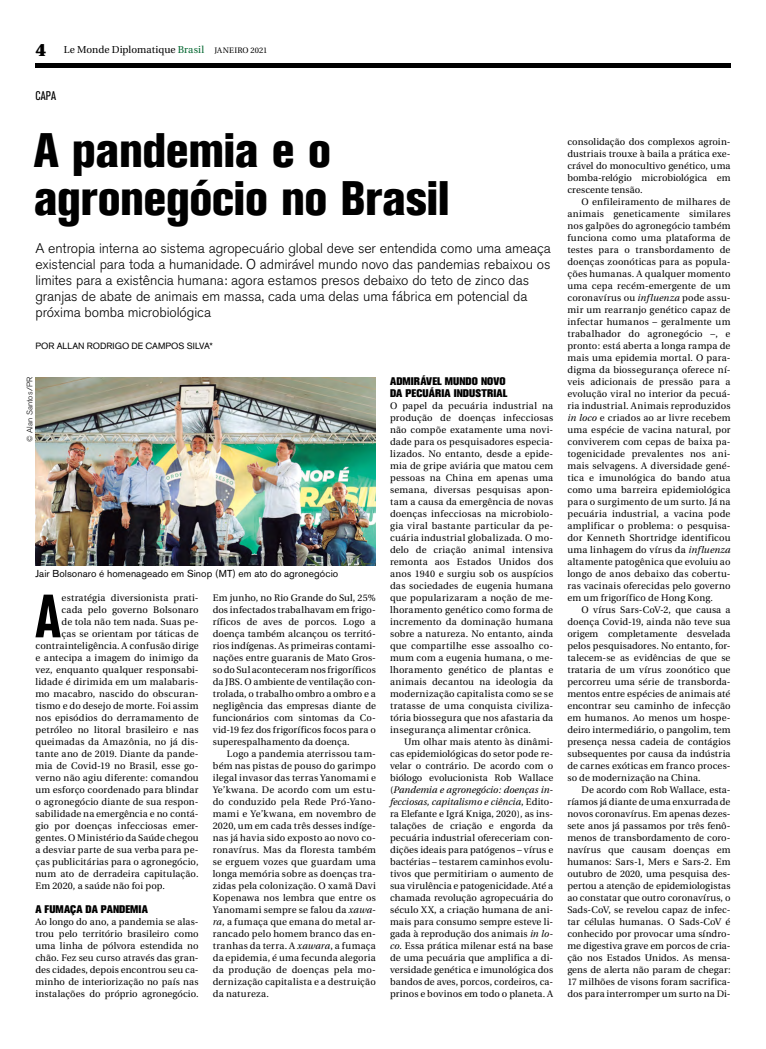
<style>
.page{position:relative;width:766px;height:1049px;background:#fff}
.page>*{position:absolute;margin:0;border:0;box-sizing:border-box;transform-origin:0 0}
.t1{font:700 condensed 60.5px "Akzidenz Grotesk BE";color:#000}
.t2{font:800 condensed 48px/48px "Akzidenz Grotesk BE";letter-spacing:-.01em;color:#000}
.t3{font:300 14px/16px "Akzidenz Grotesk BE";letter-spacing:-.005em;color:#000}
.t4{font:condensed 12.5px "Akzidenz Grotesk BE";color:#000}
.t5{font:800 11px/12px "Akzidenz Grotesk BE";letter-spacing:.005em;color:#000}
.t6{font:10px "Akzidenz Grotesk BE";letter-spacing:.01em;color:#000}
.t7{font:10px "Utopia";color:#000}
.t8{font:9.5px/12px "Utopia";letter-spacing:.015em;color:#000;text-align:justify}
.t9{font:9px "Akzidenz Grotesk BE";letter-spacing:.005em;color:#000}
.t10{font:300 8px "Akzidenz Grotesk BE";letter-spacing:.02em;color:#000}
.s1{font-weight:900;font-size:17.9px}
.s2{color:#00652e}
.s3{font-size:8px}
.s4{font-style:italic}
</style>
<div class="page">
<hr style="left:35px;top:64px;width:695px;height:4px;background:#000">
<img style="left:35px;top:377px;width:341px;height:188px">
<p class="t7" style="left:35px;top:44px;width:233px"><span class="s1">4</span> Le Monde Diplomatique <span class="s2">Brasil</span> <span class="s3">JANEIRO 2021</span></p>
<h3 class="t4" style="left:35px;top:89px;width:22px">CAPA</h3>
<h2 class="t2" style="left:34px;top:127px;width:417px">A pandemia e o agronegócio no Brasil</h2>
<p class="t3" style="left:35px;top:241px;width:516px">A entropia interna ao sistema agropecuário global deve ser entendida como uma ameaça existencial para toda a humanidade. O admirável mundo novo das pandemias rebaixou os limites para a existência humana: agora estamos presos debaixo do teto de zinco das granjas de abate de animais em massa, cada uma delas uma fábrica em potencial da próxima bomba microbiológica</p>
<p class="t9" style="left:35px;top:341px;width:179px">POR ALLAN RODRIGO DE CAMPOS SILVA*</p>
<p class="t10" style="left:25px;top:442px;width:66px;rotate:-90deg">© Alan Santos/PR</p>
<p class="t6" style="left:35px;top:568px;width:304px">Jair Bolsonaro é homenageado em Sinop (MT) em ato do agronegócio</p>
<h1 class="t1" style="left:35px;top:582px;width:28px">A</h1>
<p class="t8" style="left:62px;top:592px;width:138px">estratégia diversionista prati-</p>
<p class="t8" style="left:62px;top:604px;width:138px">cada pelo governo Bolsonaro</p>
<p class="t8" style="left:62px;top:616px;width:138px">de tola não tem nada. Suas pe-</p>
<p class="t8" style="left:62px;top:628px;width:138px">ças se orientam por táticas de</p>
<p class="t8" style="left:35px;top:640px;width:164px">contrainteligência. A confusão dirige</p>
<p class="t8" style="left:35px;top:652px;width:164px">e antecipa a imagem do inimigo da</p>
<p class="t8" style="left:35px;top:664px;width:164px">vez, enquanto qualquer responsabi-</p>
<p class="t8" style="left:35px;top:676px;width:164px">lidade é dirimida em um malabaris-</p>
<p class="t8" style="left:35px;top:688px;width:164px">mo macabro, nascido do obscuran-</p>
<p class="t8" style="left:35px;top:700px;width:164px">tismo e do desejo de morte. Foi assim</p>
<p class="t8" style="left:35px;top:712px;width:164px">nos episódios do derramamento de</p>
<p class="t8" style="left:35px;top:724px;width:164px">petróleo no litoral brasileiro e nas</p>
<p class="t8" style="left:35px;top:736px;width:164px">queimadas da Amazônia, no já dis-</p>
<p class="t8" style="left:35px;top:748px;width:164px">tante ano de 2019. Diante da pande-</p>
<p class="t8" style="left:35px;top:760px;width:164px">mia de Covid-19 no Brasil, esse go-</p>
<p class="t8" style="left:35px;top:772px;width:164px">verno não agiu diferente: comandou</p>
<p class="t8" style="left:35px;top:784px;width:164px">um esforço coordenado para blindar</p>
<p class="t8" style="left:35px;top:796px;width:164px">o agronegócio diante de sua respon-</p>
<p class="t8" style="left:35px;top:808px;width:164px">sabilidade na emergência e no contá-</p>
<p class="t8" style="left:35px;top:820px;width:164px">gio por doenças infecciosas emer-</p>
<p class="t8" style="left:35px;top:832px;width:164px">gentes. O Ministério da Saúde chegou</p>
<p class="t8" style="left:35px;top:844px;width:164px">a desviar parte de sua verba para pe-</p>
<p class="t8" style="left:35px;top:856px;width:164px">ças publicitárias para o agronegócio,</p>
<p class="t8" style="left:35px;top:868px;width:164px">num ato de derradeira capitulação.</p>
<p class="t8" style="left:35px;top:880px;width:131px">Em 2020, a saúde não foi pop.</p>
<p class="t5" style="left:35px;top:903px;width:114px">A FUMAÇA DA PANDEMIA</p>
<p class="t8" style="left:35px;top:916px;width:165px">Ao longo do ano, a pandemia se alas&shy;trou pelo território brasileiro como uma linha de pólvora estendida no chão. Fez seu curso através das gran&shy;des cidades, depois encontrou seu ca&shy;minho de interiorização no país nas instalações do próprio agronegócio.</p>
<p class="t8" style="left:213px;top:592px;width:165px">Em junho, no Rio Grande do Sul, 25% dos infectados trabalhavam em frigo&shy;ríficos de aves de porcos. Logo a doença também alcançou os territó&shy;rios indígenas. As primeiras contami&shy;nações entre guaranis de Mato Gros&shy;so do Sul aconteceram nos frigoríficos da JBS. O ambiente de ventilação con&shy;trolada, o trabalho ombro a ombro e a negligência das empresas diante de funcionários com sintomas da Co&shy;vid-19 fez dos frigoríficos focos para o superespalhamento da doença.</p>
<p class="t8" style="left:213px;top:748px;width:165px;text-indent:14px">Logo a pandemia aterrissou tam&shy;bém nas pistas de pouso do garimpo ilegal invasor das terras Yanomami e Ye’kwana. De acordo com um estu&shy;do conduzido pela Rede Pró-Yano&shy;mami e Ye’kwana, em novembro de 2020, um em cada três desses indíge&shy;nas já havia sido exposto ao novo co&shy;ronavírus. Mas da floresta também se erguem vozes que guardam uma longa memória sobre as doenças tra&shy;zidas pela colonização. O xamã Davi Kopenawa nos lembra que entre os Yanomami sempre se falou da <span class="s4">xawa&shy;ra</span>, a fumaça que emana do metal ar&shy;rancado pelo homem branco das en&shy;tranhas da terra. A <span class="s4">xawara</span>, a fumaça da epidemia, é uma fecunda alegoria da produção de doenças pela mo&shy;dernização capitalista e a destruição da natureza.</p>
<p class="t5" style="left:390px;top:375px;width:119px">ADMIRÁVEL MUNDO NOVO<br>DA PECUÁRIA INDUSTRIAL</p>
<p class="t8" style="left:390px;top:400px;width:165px">O papel da pecuária industrial na produção de doenças infecciosas não compõe exatamente uma novi&shy;dade para os pesquisadores especia&shy;lizados. No entanto, desde a epide&shy;mia de gripe aviária que matou cem pessoas na China em apenas uma semana, diversas pesquisas apon&shy;tam a causa da emergência de novas doenças infecciosas na microbiolo&shy;gia viral bastante particular da pe&shy;cuária industrial globalizada. O mo&shy;delo de criação animal intensiva remonta aos Estados Unidos dos anos 1940 e surgiu sob os auspícios das sociedades de eugenia humana que popularizaram a noção de me&shy;lhoramento genético como forma de incremento da dominação humana sobre a natureza. No entanto, ainda que compartilhe esse assoalho co&shy;mum com a eugenia humana, o me&shy;lhoramento genético de plantas e animais decantou na ideologia da modernização capitalista como se se tratasse de uma conquista civiliza&shy;tória biossegura que nos afastaria da insegurança alimentar crônica.</p>
<p class="t8" style="left:390px;top:736px;width:165px;text-indent:14px">Um olhar mais atento às dinâmi&shy;cas epidemiológicas do setor pode re&shy;velar o contrário. De acordo com o biólogo evolucionista Rob Wallace (<span class="s4">Pandemia e agronegócio: doenças in&shy;fecciosas, capitalismo e ciência</span>, Edito&shy;ra Elefante e Igrá Kniga, 2020), as ins&shy;talações de criação e engorda da pecuária industrial ofereceriam con&shy;dições ideais para patógenos – vírus e bactérias – testarem caminhos evolu&shy;tivos que permitiriam o aumento de sua virulência e patogenicidade. Até a chamada revolução agropecuária do século XX, a criação humana de ani&shy;mais para consumo sempre esteve li&shy;gada à reprodução dos animais <span class="s4">in lo&shy;co</span>. Essa prática milenar está na base de uma pecuária que amplifica a di&shy;versidade genética e imunológica dos bandos de aves, porcos, cordeiros, ca&shy;prinos e bovinos em todo o planeta. A</p>
<p class="t8" style="left:567px;top:136px;width:164px">consolidação dos complexos agroin&shy;dustriais trouxe à baila a prática exe&shy;crável do monocultivo genético, uma bomba-relógio microbiológica em crescente tensão.</p>
<p class="t8" style="left:567px;top:196px;width:165px;text-indent:14px">O enfileiramento de milhares de animais geneticamente similares nos galpões do agronegócio também funciona como uma plataforma de testes para o transbordamento de doenças zoonóticas para as popula&shy;ções humanas. A qualquer momento uma cepa recém-emergente de um coronavírus ou <span class="s4">influenza</span> pode assu&shy;mir um rearranjo genético capaz de infectar humanos – geralmente um trabalhador do agronegócio –, e pronto: está aberta a longa rampa de mais uma epidemia mortal. O para&shy;digma da biossegurança oferece ní&shy;veis adicionais de pressão para a evolução viral no interior da pecuá&shy;ria industrial. Animais reproduzidos <span class="s4">in loco</span> e criados ao ar livre recebem uma espécie de vacina natural, por conviverem com cepas de baixa pa&shy;togenicidade prevalentes nos ani&shy;mais selvagens. A diversidade gené&shy;tica e imunológica do bando atua como uma barreira epidemiológica para o surgimento de um surto. Já na pecuária industrial, a vacina pode amplificar o problema: o pesquisa&shy;dor Kenneth Shortridge identificou uma linhagem do vírus da <span class="s4">influenza </span>altamente patogênica que evoluiu ao longo de anos debaixo das cobertu&shy;ras vacinais oferecidas pelo governo em um frigorífico de Hong Kong.</p>
<p class="t8" style="left:567px;top:604px;width:165px;text-indent:14px">O vírus Sars-CoV-2, que causa a doença Covid-19, ainda não teve sua origem completamente desvelada pelos pesquisadores. No entanto, for&shy;talecem-se as evidências de que se trataria de um vírus zoonótico que percorreu uma série de transborda&shy;mentos entre espécies de animais até encontrar seu caminho de infecção em humanos. Ao menos um hospe&shy;deiro intermediário, o pangolim, tem presença nessa cadeia de contágios subsequentes por causa da indústria de carnes exóticas em franco proces&shy;so de modernização na China.</p>
<p class="t8" style="left:567px;top:784px;width:165px;text-indent:14px">De acordo com Rob Wallace, esta&shy;ríamos já diante de uma enxurrada de novos coronavírus. Em apenas dezes&shy;sete anos já passamos por três fenô&shy;menos de transbordamento de coro&shy;navírus que causam doenças em humanos: Sars-1, Mers e Sars-2. Em outubro de 2020, uma pesquisa des&shy;pertou a atenção de epidemiologistas ao constatar que outro coronavírus, o Sads-CoV, se revelou capaz de infec&shy;tar células humanas. O Sads-CoV é conhecido por provocar uma síndro&shy;me digestiva grave em porcos de cria&shy;ção nos Estados Unidos. As mensa&shy;gens de alerta não param de chegar:<br>17 milhões de visons foram sacrifica&shy;dos para interromper um surto na Di-</p>
</div>
